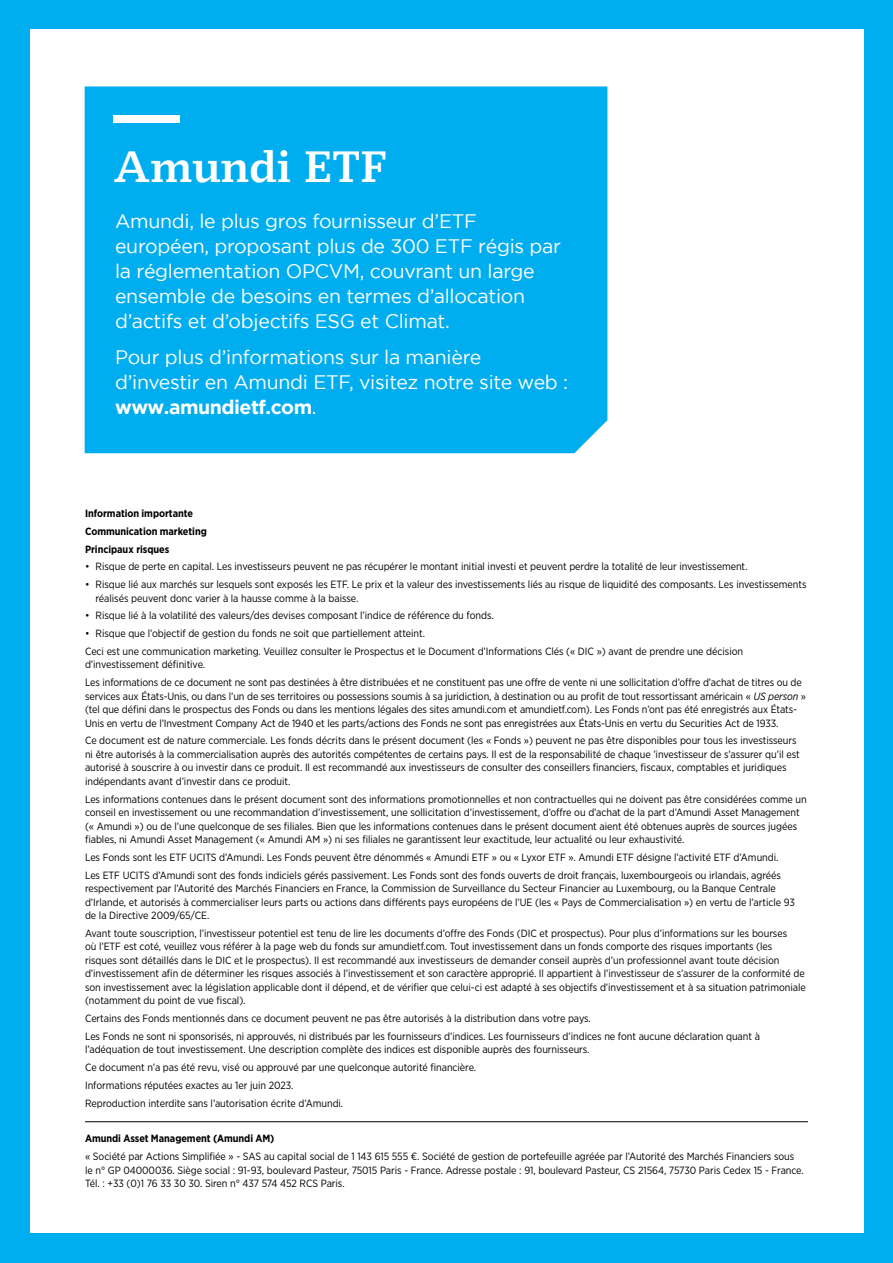
<style>
.page{position:relative;width:893px;height:1263px;background:#00aeef}
.page>*{position:absolute;margin:0;border:0;box-sizing:border-box;transform-origin:0 0}
.t1{font:700 43.5px "Mediator Serif Web";color:#fff}
.t2{font:19.5px/25.2px "Gotham";letter-spacing:-.015em;color:#fff}
.t3{font:10.5px/13.5px "Gotham Narrow";letter-spacing:-.005em;color:#000}
.t4{font:700 10.5px/17.7px "Gotham Narrow";letter-spacing:-.005em;color:#000}
.s1{font-weight:700}
.s2{font-style:italic}
</style>
<div class="page">
<div style="left:30px;top:30px;width:833px;height:1203px;background:#fff"></div>
<div style="left:85px;top:86px;width:522px;height:367px;background:#00aeef"></div>
<div style="left:114px;top:115px;width:66px;height:8px;background:#fff"></div>
<hr style="left:85px;top:1121px;width:723px;height:1px;background:#000">
<h1 class="t1" style="left:114px;top:139px;width:275px">Amundi ETF</h1>
<h2 class="t2" style="left:115px;top:208px;width:447px">Amundi, le plus gros fournisseur d’ETF européen, proposant plus de 300 ETF régis par la réglementation OPCVM, couvrant un large ensemble de besoins en termes d’allocation d’actifs et d’objectifs ESG et Climat.</h2>
<h2 class="t2" style="left:115px;top:344px;width:455px">Pour plus d’informations sur la manière d’investir en Amundi ETF, visitez notre site web : <span class="s1">www.amundietf.com</span>.</h2>
<p class="t4" style="left:85px;top:504px;width:123px">Information importante<br>Communication marketing<br>Principaux risques</p>
<p class="t3" style="left:85px;top:560px;width:664px">• Risque de perte en capital. Les investisseurs peuvent ne pas récupérer le montant initial investi et peuvent perdre la totalité de leur investissement.</p>
<p class="t3" style="left:96px;top:577px;width:712px;text-indent:-10px">• Risque lié aux marchés sur lesquels sont exposés les ETF. Le prix et la valeur des investissements liés au risque de liquidité des composants. Les investissements réalisés peuvent donc varier à la hausse comme à la baisse.</p>
<p class="t3" style="left:85px;top:609px;width:410px">• Risque lié à la volatilité des valeurs/des devises composant l’indice de référence du fonds.</p>
<p class="t3" style="left:85px;top:624px;width:660px;line-height:17.7px">• Risque que l’objectif de gestion du fonds ne soit que partiellement atteint.<br>Ceci est une communication marketing. Veuillez consulter le Prospectus et le Document d’Informations Clés (« DIC ») avant de prendre une décision</p>
<p class="t3" style="left:85px;top:655px;width:718px;line-height:17.7px">d’investissement définitive.<br>Les informations de ce document ne sont pas destinées à être distribuées et ne constituent pas une offre de vente ni une sollicitation d’offre d’achat de titres ou de</p>
<p class="t3" style="left:85px;top:689px;width:722px">services aux États-Unis, ou dans l’un de ses territoires ou possessions soumis à sa juridiction, à destination ou au profit de tout ressortissant américain « <span class="s2">US person</span> » (tel que défini dans le prospectus des Fonds ou dans les mentions légales des sites amundi.com et amundietf.com). Les Fonds n’ont pas été enregistrés aux États-<br>Unis en vertu de l’Investment Company Act de 1940 et les parts/actions des Fonds ne sont pas enregistrées aux États-Unis en vertu du Securities Act de 1933.</p>
<p class="t3" style="left:85px;top:734px;width:716px">Ce document est de nature commerciale. Les fonds décrits dans le présent document (les « Fonds ») peuvent ne pas être disponibles pour tous les investisseurs ni être autorisés à la commercialisation auprès des autorités compétentes de certains pays. Il est de la responsabilité de chaque ’investisseur de s’assurer qu’il est autorisé à souscrire à ou investir dans ce produit. Il est recommandé aux investisseurs de consulter des conseillers financiers, fiscaux, comptables et juridiques indépendants avant d’investir dans ce produit.</p>
<p class="t3" style="left:85px;top:792px;width:723px">Les informations contenues dans le présent document sont des informations promotionnelles et non contractuelles qui ne doivent pas être considérées comme un conseil en investissement ou une recommandation d’investissement, une sollicitation d’investissement, d’offre ou d’achat de la part d’Amundi Asset Management (« Amundi ») ou de l’une quelconque de ses filiales. Bien que les informations contenues dans le présent document aient été obtenues auprès de sources jugées fiables, ni Amundi Asset Management (« Amundi AM ») ni ses filiales ne garantissent leur exactitude, leur actualité ou leur exhaustivité.</p>
<p class="t3" style="left:85px;top:848px;width:697px;line-height:17.7px">Les Fonds sont les ETF UCITS d’Amundi. Les Fonds peuvent être dénommés « Amundi ETF » ou « Lyxor ETF ». Amundi ETF désigne l’activité ETF d’Amundi.<br>Les ETF UCITS d’Amundi sont des fonds indiciels gérés passivement. Les Fonds sont des fonds ouverts de droit français, luxembourgeois ou irlandais, agréés</p>
<p class="t3" style="left:85px;top:881px;width:711px">respectivement par l’Autorité des Marchés Financiers en France, la Commission de Surveillance du Secteur Financier au Luxembourg, ou la Banque Centrale d’Irlande, et autorisés à commercialiser leurs parts ou actions dans différents pays européens de l’UE (les « Pays de Commercialisation ») en vertu de l’article 93 de la Directive 2009/65/CE.</p>
<p class="t3" style="left:85px;top:926px;width:722px">Avant toute souscription, l’investisseur potentiel est tenu de lire les documents d’offre des Fonds (DIC et prospectus). Pour plus d’informations sur les bourses<br>où l’ETF est coté, veuillez vous référer à la page web du fonds sur amundietf.com. Tout investissement dans un fonds comporte des risques importants (les risques sont détaillés dans le DIC et le prospectus). Il est recommandé aux investisseurs de demander conseil auprès d’un professionnel avant toute décision d’investissement afin de déterminer les risques associés à l’investissement et son caractère approprié. Il appartient à l’investisseur de s’assurer de la conformité de son investissement avec la législation applicable dont il dépend, et de vérifier que celui-ci est adapté à ses objectifs d’investissement et à sa situation patrimoniale (notamment du point de vue fiscal).</p>
<p class="t3" style="left:85px;top:1009px;width:676px;line-height:17.7px">Certains des Fonds mentionnés dans ce document peuvent ne pas être autorisés à la distribution dans votre pays.<br>Les Fonds ne sont ni sponsorisés, ni approuvés, ni distribués par les fournisseurs d’indices. Les fournisseurs d’indices ne font aucune déclaration quant à</p>
<p class="t3" style="left:85px;top:1041px;width:506px;line-height:17.7px">l’adéquation de tout investissement. Une description complète des indices est disponible auprès des fournisseurs.<br>Ce document n’a pas été revu, visé ou approuvé par une quelconque autorité financière.<br>Informations réputées exactes au 1er juin 2023.<br>Reproduction interdite sans l’autorisation écrite d’Amundi.</p>
<p class="t4" style="left:85px;top:1129px;width:191px">Amundi Asset Management (Amundi AM)</p>
<p class="t3" style="left:85px;top:1149px;width:720px">« Société par Actions Simplifiée » - SAS au capital social de 1 143 615 555 €. Société de gestion de portefeuille agréée par l’Autorité des Marchés Financiers sous le n° GP 04000036. Siège social : 91-93, boulevard Pasteur, 75015 Paris - France. Adresse postale : 91, boulevard Pasteur, CS 21564, 75730 Paris Cedex 15 - France.<br>Tél. : +33 (0)1 76 33 30 30. Siren n° 437 574 452 RCS Paris.</p>
</div>
